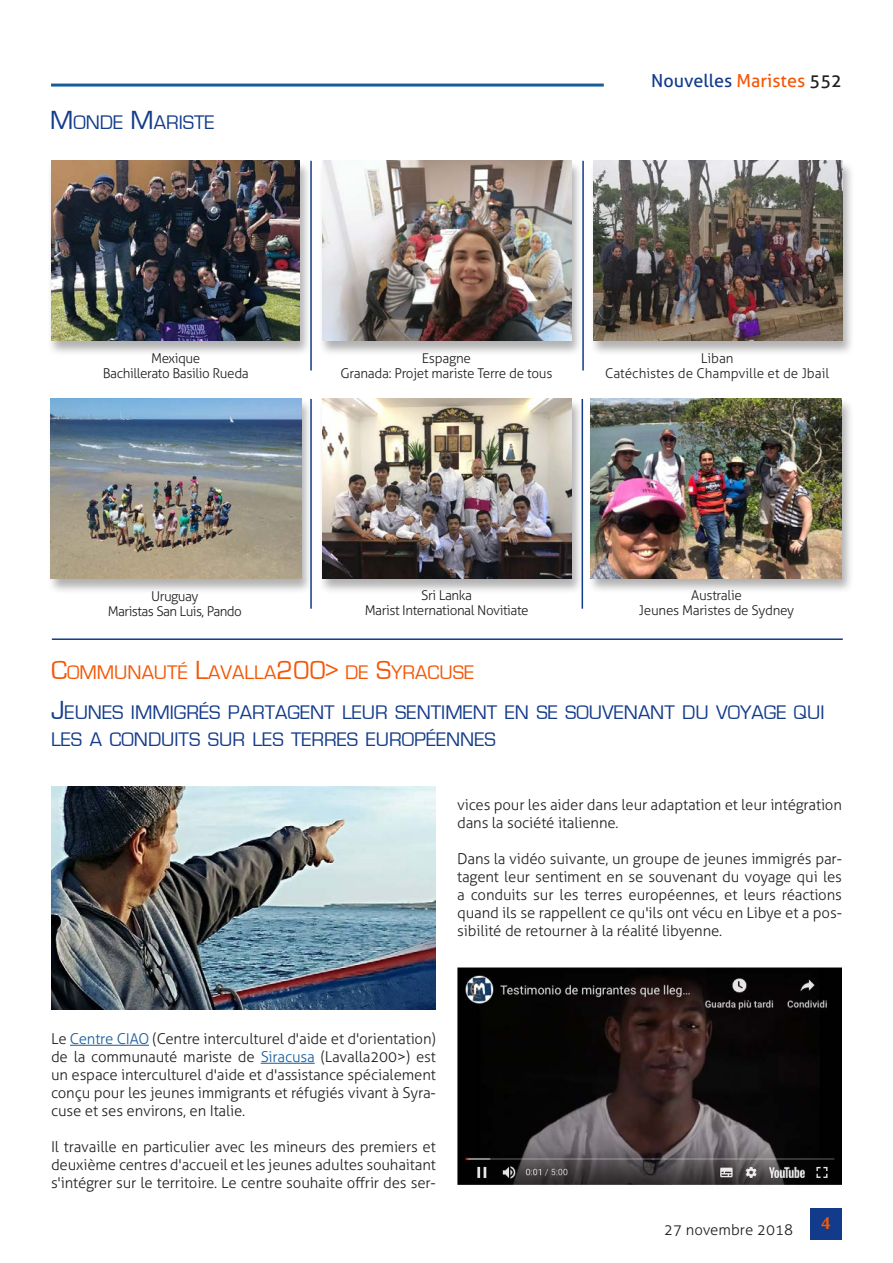
<style>
.page{position:relative;width:893px;height:1263px;background:#fff}
.page>*{position:absolute;margin:0;border:0;box-sizing:border-box;transform-origin:0 0}
.Titolo{font:20.25px/27px "Eurostile";color:#123b8b}
.Titolo-2{font:20.25px "Eurostile";color:#f45706}
.t1{font:18px "Aller";color:#123b8b}
.t2{font:700 18px "Novarese IT Cby BT";color:#f45706}
.Testo_sinEspacio{font:300 15px/18px "Aller";letter-spacing:-.01em;color:#231f20;text-align:justify}
.DidacaliaFotos{font:300 13.5px "Aller";letter-spacing:-.03em;color:#231f20}
.DidacaliaFotos-2{font:300 13.5px "Aller";color:#231f20}
.s1{font-size:27px}
.s2{color:#f45706}
.s3{color:#231f20}
.s4{color:#175d9e}
</style>
<div class="page">
<hr style="left:51px;top:84px;width:553px;height:3px;background:#175d9e">
<div style="left:810px;top:1208px;width:32px;height:31px;background:#123b8b"></div>
<hr style="left:52px;top:638px;width:791px;height:2px;background:#123b8b">
<div style="left:587px;top:398px;width:267px;height:195px;background:#231f20;opacity:.35"></div>
<img style="left:591px;top:399px;width:251px;height:179px">
<div style="left:318px;top:160px;width:266px;height:196px;background:#231f20;opacity:.35"></div>
<img style="left:322px;top:161px;width:249px;height:180px">
<div style="left:589px;top:160px;width:266px;height:196px;background:#231f20;opacity:.35"></div>
<img style="left:593px;top:161px;width:250px;height:180px">
<div style="left:318px;top:398px;width:266px;height:197px;background:#231f20;opacity:.35"></div>
<img style="left:322px;top:399px;width:250px;height:180px">
<div style="left:47px;top:398px;width:267px;height:197px;background:#231f20;opacity:.35"></div>
<img style="left:51px;top:399px;width:250px;height:180px">
<hr style="left:310px;top:161px;width:2px;height:209px;background:#123b8b">
<hr style="left:582px;top:161px;width:2px;height:209px;background:#123b8b">
<hr style="left:310px;top:399px;width:2px;height:210px;background:#123b8b">
<hr style="left:582px;top:399px;width:1px;height:210px;background:#123b8b">
<div style="left:47px;top:160px;width:265px;height:196px;background:#231f20;opacity:.35"></div>
<img style="left:51px;top:161px;width:249px;height:180px">
<hr style="left:70px;top:1045px;width:79px;height:1px;background:#175d9e">
<hr style="left:261px;top:1063px;width:54px;height:1px;background:#175d9e">
<img style="left:51px;top:787px;width:385px;height:222px">
<img style="left:457px;top:967px;width:385px;height:218px">
<p class="Titolo" style="left:50px;top:109px;width:166px"><span class="s1">M</span>ONDE <span class="s1">M</span>ARISTE</p>
<p class="DidacaliaFotos" style="left:151px;top:350px;width:51px">Mexique</p>
<p class="DidacaliaFotos" style="left:103px;top:365px;width:148px">Bachillerato Basilio Rueda</p>
<p class="DidacaliaFotos" style="left:151px;top:588px;width:49px">Uruguay</p>
<p class="DidacaliaFotos" style="left:108px;top:603px;width:136px">Maristas San Luis, Pando</p>
<p class="t1" style="left:651px;top:69px;width:192px">Nouvelles <span class="s2">Maristes</span> <span class="s3">552</span></p>
<p class="DidacaliaFotos" style="left:422px;top:350px;width:51px">Espagne</p>
<p class="DidacaliaFotos" style="left:340px;top:365px;width:214px">Granada: Projet mariste Terre de tous</p>
<p class="DidacaliaFotos" style="left:701px;top:350px;width:34px">Liban</p>
<p class="DidacaliaFotos-2" style="left:605px;top:365px;width:226px">Catéchistes de Champville et de Jbail</p>
<p class="DidacaliaFotos" style="left:421px;top:587px;width:52px">Sri Lanka</p>
<p class="DidacaliaFotos" style="left:365px;top:602px;width:165px">Marist International Novitiate</p>
<p class="DidacaliaFotos" style="left:691px;top:587px;width:52px">Australie</p>
<p class="DidacaliaFotos" style="left:639px;top:602px;width:157px">Jeunes Maristes de Sydney</p>
<p class="Titolo-2" style="left:51px;top:662px;width:425px"><span class="s1">C</span>OMMUNAUTÉ <span class="s1">L</span>AVALLA<span class="s1">200&gt;</span> DE <span class="s1">S</span>YRACUSE</p>
<p class="Titolo" style="left:51px;top:699px;width:775px"><span class="s1">J</span>EUNES IMMIGRÉS PARTAGENT LEUR SENTIMENT EN SE SOUVENANT DU VOYAGE QUI<br>LES A CONDUITS SUR LES TERRES EUROPÉENNES</p>
<p class="Testo_sinEspacio" style="left:457px;top:796px;width:386px">vices pour les aider dans leur adaptation et leur intégration dans la société italienne.</p>
<p class="Testo_sinEspacio" style="left:457px;top:850px;width:386px">Dans la vidéo suivante, un groupe de jeunes immigrés par&shy;tagent leur sentiment en se souvenant du voyage qui les a conduits sur les terres européennes, et leurs réactions quand ils se rappellent ce qu'ils ont vécu en Libye et a pos&shy;sibilité de retourner à la réalité libyenne.</p>
<p class="Testo_sinEspacio" style="left:51px;top:1030px;width:386px">Le <span class="s4">Centre CIAO</span> (Centre interculturel d'aide et d'orientation) de la communauté mariste de <span class="s4">Siracusa</span> (Lavalla200&gt;) est un espace interculturel d'aide et d'assistance spécialement conçu pour les jeunes immigrants et réfugiés vivant à Syra&shy;cuse et ses environs, en Italie.</p>
<p class="Testo_sinEspacio" style="left:51px;top:1138px;width:386px">Il travaille en particulier avec les mineurs des premiers et deuxième centres d'accueil et les jeunes adultes souhaitant s'intégrer sur le territoire. Le centre souhaite offrir des ser-</p>
<p class="Testo_sinEspacio" style="left:664px;top:1220px;width:130px">27 novembre 2018</p>
<p class="t2" style="left:821px;top:1212px;width:12px">4</p>
</div>
